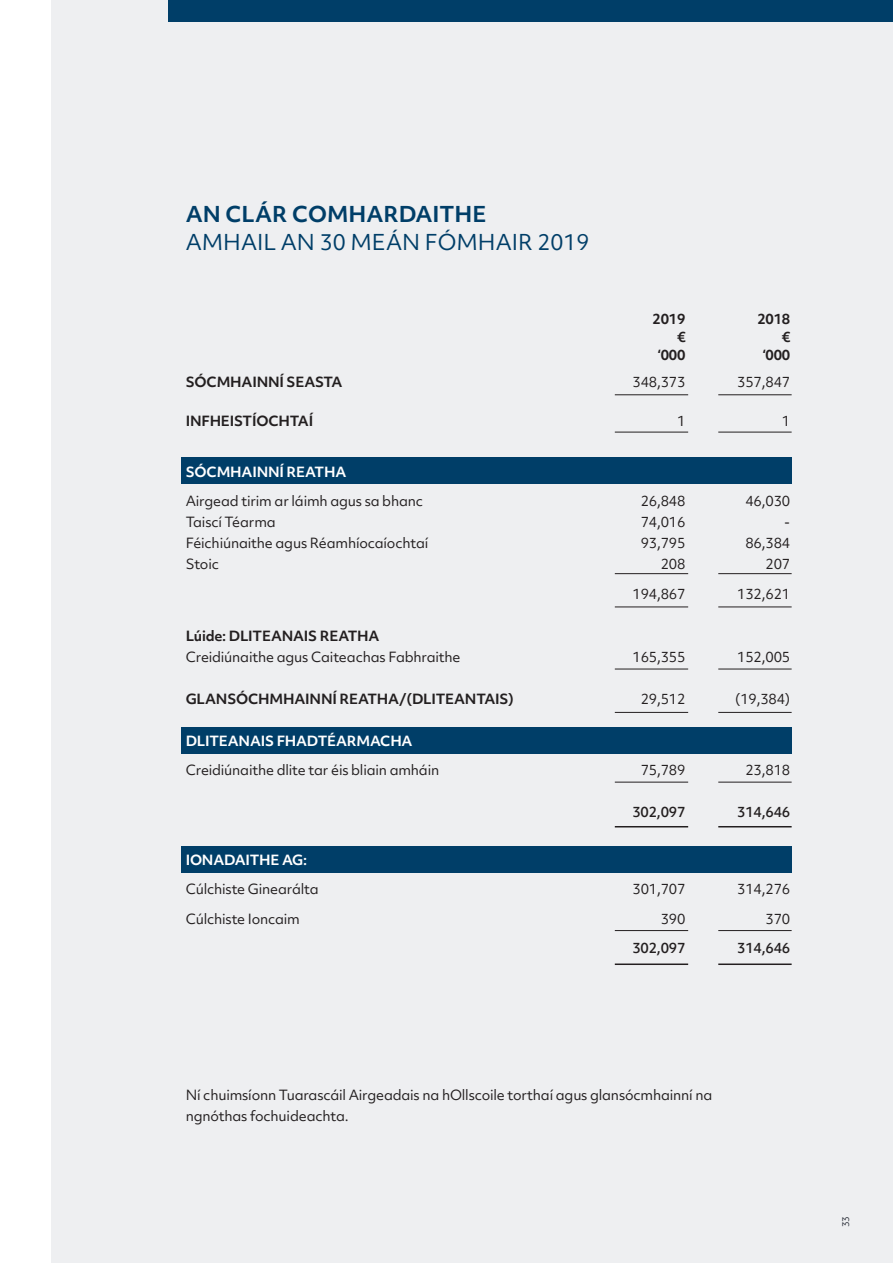
<style>
.page{position:relative;width:893px;height:1263px;background:#fff}
.page>*{position:absolute;margin:0;border:0;box-sizing:border-box;transform-origin:0 0}
.t1{font:21px "Objektiv Mk 2";color:#003e68}
.t2{font:700 21px "Objektiv Mk 2";color:#003e68}
.t3{font:13.5px/21px "Objektiv Mk 2";letter-spacing:-.015em;color:#231f20}
.t4{font:700 13.5px "Objektiv Mk 2";letter-spacing:-.015em;color:#231f20}
.t5{font:700 13.5px "Objektiv Mk 2";letter-spacing:-.015em;color:#fff}
.t6{font:500 13.5px "Objektiv Mk 2";letter-spacing:-.015em;color:#231f20}
.t7{font:9px "Objektiv Mk 2";color:#323640}
</style>
<div class="page">
<div style="left:51px;top:0;width:842px;height:1263px;background:#eeeff1"></div>
<div style="left:181px;top:457px;width:611px;height:27px;background:#003e68"></div>
<div style="left:181px;top:727px;width:611px;height:27px;background:#003e68"></div>
<div style="left:181px;top:846px;width:611px;height:27px;background:#003e68"></div>
<hr style="left:615px;top:394px;width:73px;height:1px;background:#231f20">
<hr style="left:615px;top:432px;width:73px;height:1px;background:#231f20">
<hr style="left:718px;top:394px;width:74px;height:1px;background:#231f20">
<hr style="left:718px;top:432px;width:74px;height:1px;background:#231f20">
<hr style="left:615px;top:573px;width:73px;height:1px;background:#231f20">
<hr style="left:615px;top:669px;width:73px;height:1px;background:#231f20">
<hr style="left:615px;top:712px;width:73px;height:1px;background:#231f20">
<hr style="left:615px;top:826px;width:73px;height:1px;background:#231f20">
<hr style="left:615px;top:606px;width:73px;height:1px;background:#231f20">
<hr style="left:718px;top:573px;width:74px;height:1px;background:#231f20">
<hr style="left:718px;top:669px;width:74px;height:1px;background:#231f20">
<hr style="left:718px;top:712px;width:74px;height:1px;background:#231f20">
<hr style="left:718px;top:826px;width:74px;height:1px;background:#231f20">
<hr style="left:718px;top:606px;width:74px;height:1px;background:#231f20">
<hr style="left:615px;top:782px;width:73px;height:1px;background:#231f20">
<hr style="left:615px;top:930px;width:73px;height:1px;background:#231f20">
<hr style="left:615px;top:963px;width:73px;height:2px;background:#231f20">
<hr style="left:718px;top:782px;width:74px;height:1px;background:#231f20">
<hr style="left:718px;top:930px;width:74px;height:1px;background:#231f20">
<hr style="left:718px;top:963px;width:74px;height:2px;background:#231f20">
<div style="left:169px;top:0;width:724px;height:21px;background:#003e68"></div>
<h1 class="t2" style="left:186px;top:199px;width:302px">AN CLÁR COMHARDAITHE</h1>
<h1 class="t1" style="left:186px;top:228px;width:405px">AMHAIL AN 30 MEÁN FÓMHAIR 2019</h1>
<p class="t4" style="left:652px;top:310px;width:34px">2019</p>
<p class="t4" style="left:757px;top:310px;width:34px">2018</p>
<p class="t4" style="left:677px;top:328px;width:10px">€</p>
<p class="t4" style="left:782px;top:328px;width:10px">€</p>
<p class="t4" style="left:658px;top:346px;width:29px">‘000</p>
<p class="t4" style="left:763px;top:346px;width:29px">‘000</p>
<p class="t4" style="left:186px;top:372px;width:158px">SÓCMHAINNÍ SEASTA</p>
<p class="t3" style="left:632px;top:371px;width:54px">348,373</p>
<p class="t3" style="left:737px;top:371px;width:54px">357,847</p>
<p class="t4" style="left:186px;top:411px;width:129px">INFHEISTÍOCHTAÍ</p>
<p class="t3" style="left:677px;top:410px;width:10px">1</p>
<p class="t3" style="left:782px;top:410px;width:10px">1</p>
<p class="t5" style="left:186px;top:462px;width:162px">SÓCMHAINNÍ REATHA</p>
<p class="t3" style="left:186px;top:490px;width:239px">Airgead tirim ar láimh agus sa bhanc</p>
<p class="t3" style="left:641px;top:490px;width:46px">26,848</p>
<p class="t3" style="left:745px;top:490px;width:46px">46,030</p>
<p class="t3" style="left:186px;top:511px;width:92px">Taiscí Téarma</p>
<p class="t3" style="left:641px;top:511px;width:46px">74,016</p>
<p class="t3" style="left:784px;top:511px;width:7px">-</p>
<p class="t3" style="left:186px;top:532px;width:244px">Féichiúnaithe agus Réamhíocaíochtaí</p>
<p class="t3" style="left:641px;top:532px;width:46px">93,795</p>
<p class="t3" style="left:745px;top:532px;width:46px">86,384</p>
<p class="t3" style="left:186px;top:553px;width:35px">Stoic</p>
<p class="t3" style="left:661px;top:553px;width:26px">208</p>
<p class="t3" style="left:765px;top:553px;width:26px">207</p>
<p class="t3" style="left:632px;top:583px;width:54px">194,867</p>
<p class="t3" style="left:737px;top:583px;width:54px">132,621</p>
<p class="t4" style="left:186px;top:626px;width:195px">Lúide: DLITEANAIS REATHA</p>
<p class="t3" style="left:186px;top:646px;width:276px">Creidiúnaithe agus Caiteachas Fabhraithe</p>
<p class="t3" style="left:632px;top:646px;width:54px">165,355</p>
<p class="t3" style="left:737px;top:646px;width:54px">152,005</p>
<p class="t4" style="left:186px;top:689px;width:330px">GLANSÓCHMHAINNÍ REATHA/(DLITEANTAIS)</p>
<p class="t3" style="left:641px;top:688px;width:46px">29,512</p>
<p class="t3" style="left:735px;top:688px;width:57px">(19,384)</p>
<p class="t5" style="left:186px;top:731px;width:228px">DLITEANAIS FHADTÉARMACHA</p>
<p class="t3" style="left:186px;top:759px;width:255px">Creidiúnaithe dlite tar éis bliain amháin</p>
<p class="t3" style="left:641px;top:759px;width:46px">75,789</p>
<p class="t3" style="left:745px;top:759px;width:46px">23,818</p>
<p class="t6" style="left:632px;top:802px;width:54px">302,097</p>
<p class="t6" style="left:737px;top:802px;width:54px">314,646</p>
<p class="t5" style="left:186px;top:850px;width:123px">IONADAITHE AG:</p>
<p class="t3" style="left:186px;top:878px;width:135px">Cúlchiste Ginearálta</p>
<p class="t3" style="left:632px;top:878px;width:54px">301,707</p>
<p class="t3" style="left:737px;top:878px;width:54px">314,276</p>
<p class="t3" style="left:186px;top:908px;width:116px">Cúlchiste Ioncaim</p>
<p class="t3" style="left:661px;top:908px;width:26px">390</p>
<p class="t3" style="left:765px;top:908px;width:26px">370</p>
<p class="t6" style="left:632px;top:938px;width:54px">302,097</p>
<p class="t6" style="left:737px;top:938px;width:54px">314,646</p>
<p class="t3" style="left:186px;top:1084px;width:528px">Ní chuimsíonn Tuarascáil Airgeadais na hOllscoile torthaí agus glansócmhainní na ngnóthas fochuideachta.</p>
<p class="t7" style="left:840px;top:1227px;width:13px;rotate:-90deg">33</p>
</div>
